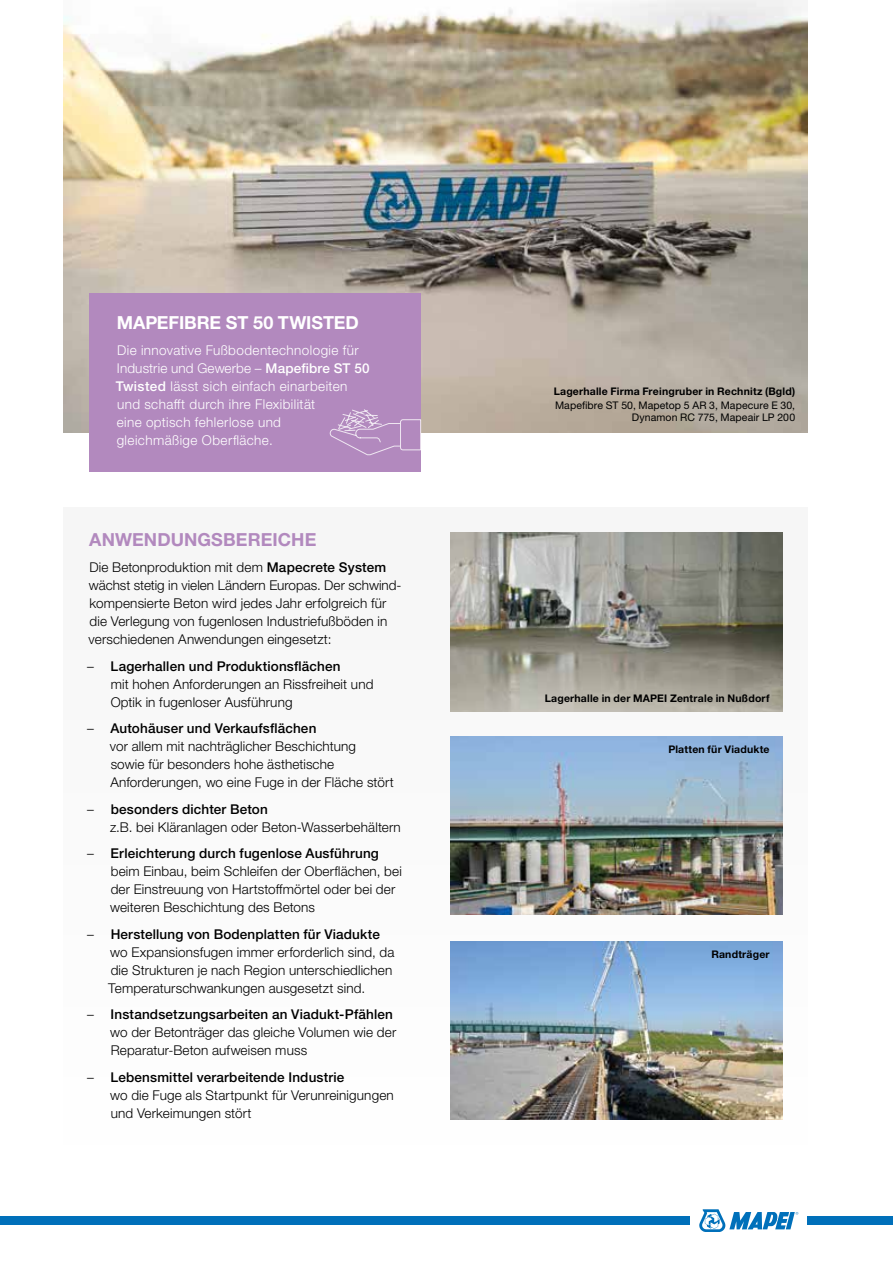
<style>
.page{position:relative;width:893px;height:1263px;background:#fff}
.page>*{position:absolute;margin:0;border:0;box-sizing:border-box;transform-origin:0 0}
.t1{font:700 18px "Helvetica Neue LTW1 G";letter-spacing:-.005em;color:#fff}
.t2{font:700 18px "Helvetica Neue LTW1 G";letter-spacing:.005em;color:#b289be}
.t3{font:300 13.5px/18px "Helvetica Neue LTW1 G";letter-spacing:.01em;color:#000}
.t4{font:300 13.5px/18px "Helvetica Neue LTW1 G";letter-spacing:.03em;color:#fff}
.t5{font:700 10.5px "Helvetica Neue LTW1 G";letter-spacing:.02em;color:#000}
.t6{font:10.5px/12.6px "Helvetica Neue LTW1 G";letter-spacing:.01em;color:#000;text-align:right}
.s1{font-weight:500}
</style>
<div class="page">
<div style="left:64px;top:507px;width:744px;height:637px;background:#f6f6f6"></div>
<svg style="left:699px;top:1209px;width:99px;height:23px"></svg>
<div style="left:808px;top:1216px;width:85px;height:9px;background:#0070ba"></div>
<img style="left:64px;top:0;width:744px;height:432px">
<img style="left:451px;top:941px;width:331px;height:178px">
<img style="left:451px;top:736px;width:331px;height:178px">
<img style="left:451px;top:533px;width:331px;height:178px">
<div style="left:0;top:1216px;width:690px;height:9px;background:#0070ba"></div>
<div style="left:89px;top:293px;width:332px;height:178px;background:#b289be"></div>
<svg style="left:330px;top:409px;width:91px;height:46px"></svg>
<h1 class="t1" style="left:117px;top:311px;width:243px">MAPEFIBRE ST 50 TWISTED</h1>
<p class="t4" style="left:116px;top:341px;width:255px">Die innovative Fußbodentechnologie für Industrie und Gewerbe – <span class="s1">Mapefibre ST 50<br>Twisted</span> lässt sich einfach einarbeiten und schafft durch ihre Flexibilität<br>eine optisch fehlerlose und<br>gleichmäßige Oberfläche.</p>
<h1 class="t2" style="left:89px;top:528px;width:229px">ANWENDUNGSBEREICHE</h1>
<p class="t3" style="left:89px;top:558px;width:314px">Die Betonproduktion mit dem <span class="s1">Mapecrete System </span>wächst stetig in vielen Ländern Europas. Der schwind&shy;kompensierte Beton wird jedes Jahr erfolgreich für die Verlegung von fugenlosen Industriefußböden in verschiedenen Anwendungen eingesetzt:</p>
<p class="t3" style="left:111px;top:657px;width:264px;text-indent:-24px">– <span class="s1">Lagerhallen und Produktionsflächen<br></span>mit hohen Anforderungen an Rissfreiheit und<br>Optik in fugenloser Ausführung</p>
<p class="t3" style="left:110px;top:719px;width:285px;text-indent:-23px">– <span class="s1">Autohäuser und Verkaufsflächen<br></span>vor allem mit nachträglicher Beschichtung<br>sowie für besonders hohe ästhetische Anforderungen, wo eine Fuge in der Fläche stört</p>
<p class="t3" style="left:110px;top:800px;width:292px;text-indent:-23px">– <span class="s1">besonders dichter Beton<br></span>z.B. bei Kläranlagen oder Beton-Wasserbehältern</p>
<p class="t3" style="left:110px;top:844px;width:293px;text-indent:-23px">– <span class="s1">Erleichterung durch fugenlose Ausführung </span>beim Einbau, beim Schleifen der Oberflächen, bei der Einstreuung von Hartstoffmörtel oder bei der weiteren Beschichtung des Betons</p>
<p class="t3" style="left:108px;top:925px;width:288px;text-indent:-21px">– <span class="s1">Herstellung von Bodenplatten für Viadukte </span>wo Expansionsfugen immer erforderlich sind, da die Strukturen je nach Region unterschiedlichen Temperaturschwankungen ausgesetzt sind.</p>
<p class="t3" style="left:110px;top:1005px;width:288px;text-indent:-23px">– <span class="s1">Instandsetzungsarbeiten an Viadukt-Pfählen </span>wo der Betonträger das gleiche Volumen wie der<br>Reparatur-Beton aufweisen muss</p>
<p class="t3" style="left:110px;top:1068px;width:285px;text-indent:-23px">– <span class="s1">Lebensmittel verarbeitende Industrie<br></span>wo die Fuge als Startpunkt für Verunreinigungen und Verkeimungen stört</p>
<p class="t5" style="left:554px;top:385px;width:243px">Lagerhalle Firma Freingruber in Rechnitz (Bgld)</p>
<p class="t6" style="left:555px;top:398px;width:242px">Mapefibre ST 50, Mapetop 5 AR 3, Mapecure E 30,<br>Dynamon RC 775, Mapeair LP 200</p>
<p class="t5" style="left:545px;top:692px;width:226px">Lagerhalle in der MAPEI Zentrale in Nußdorf</p>
<p class="t5" style="left:668px;top:743px;width:103px">Platten für Viadukte</p>
<p class="t5" style="left:711px;top:948px;width:60px">Randträger</p>
</div>
